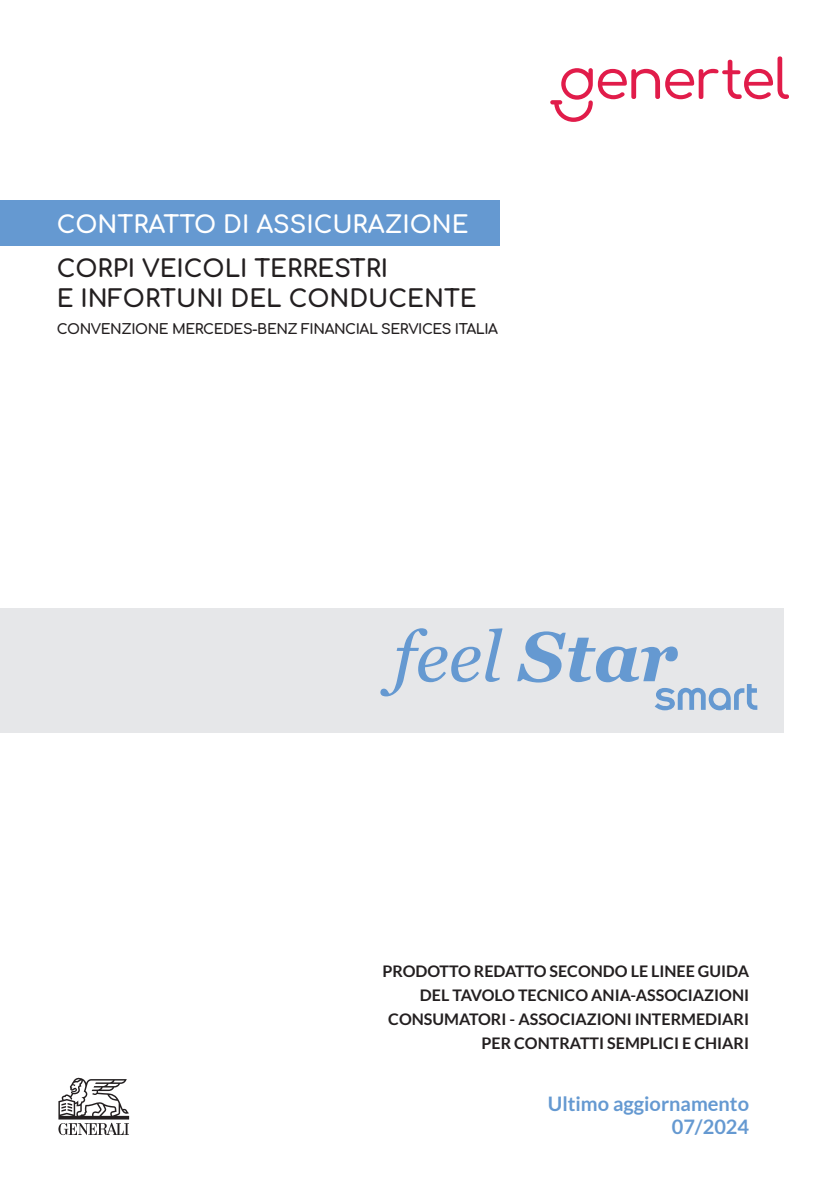
<style>
.page{position:relative;width:840px;height:1191px;background:#fff}
.page>*{position:absolute;margin:0;border:0;box-sizing:border-box;transform-origin:0 0}
.t1{font:italic 70px "Georgia";color:#6599d1}
.t2{font:24px/30px "Comfortaa";color:#231f20}
.t3{font:24px "Comfortaa";color:#fff}
.t4{font:700 20px/23px "Lato";color:#6599d1;text-align:right}
.t5{font:700 16px/24px "Lato";color:#231f20;text-align:right}
.t6{font:14px "Comfortaa";letter-spacing:-.03em;color:#231f20}
.s1{font-weight:700}
</style>
<div class="page">
<svg style="left:58px;top:1077px;width:71px;height:58px"></svg>
<svg style="left:550px;top:56px;width:238px;height:66px"></svg>
<div style="left:0;top:200px;width:499px;height:45px;background:#6599d1"></div>
<div style="left:0;top:608px;width:782px;height:125px;background:#e6e7e9"></div>
<svg style="left:654px;top:684px;width:103px;height:26px"></svg>
<h2 class="t3" style="left:57px;top:202px;width:413px">CONTRATTO DI ASSICURAZIONE</h2>
<h2 class="t2" style="left:57px;top:250px;width:421px">CORPI VEICOLI TERRESTRI<br>E INFORTUNI DEL CONDUCENTE</h2>
<p class="t6" style="left:57px;top:316px;width:442px">CONVENZIONE MERCEDES-BENZ FINANCIAL SERVICES ITALIA</p>
<h1 class="t1" style="left:392px;top:617px;width:286px">feel <span class="s1">Star</span></h1>
<p class="t5" style="left:382px;top:959px;width:368px">PRODOTTO REDATTO SECONDO LE LINEE GUIDA DEL TAVOLO TECNICO ANIA-ASSOCIAZIONI CONSUMATORI - ASSOCIAZIONI INTERMEDIARI PER CONTRATTI SEMPLICI E CHIARI</p>
<p class="t4" style="left:547px;top:1092px;width:203px">Ultimo aggiornamento<br>07/2024</p>
</div>
